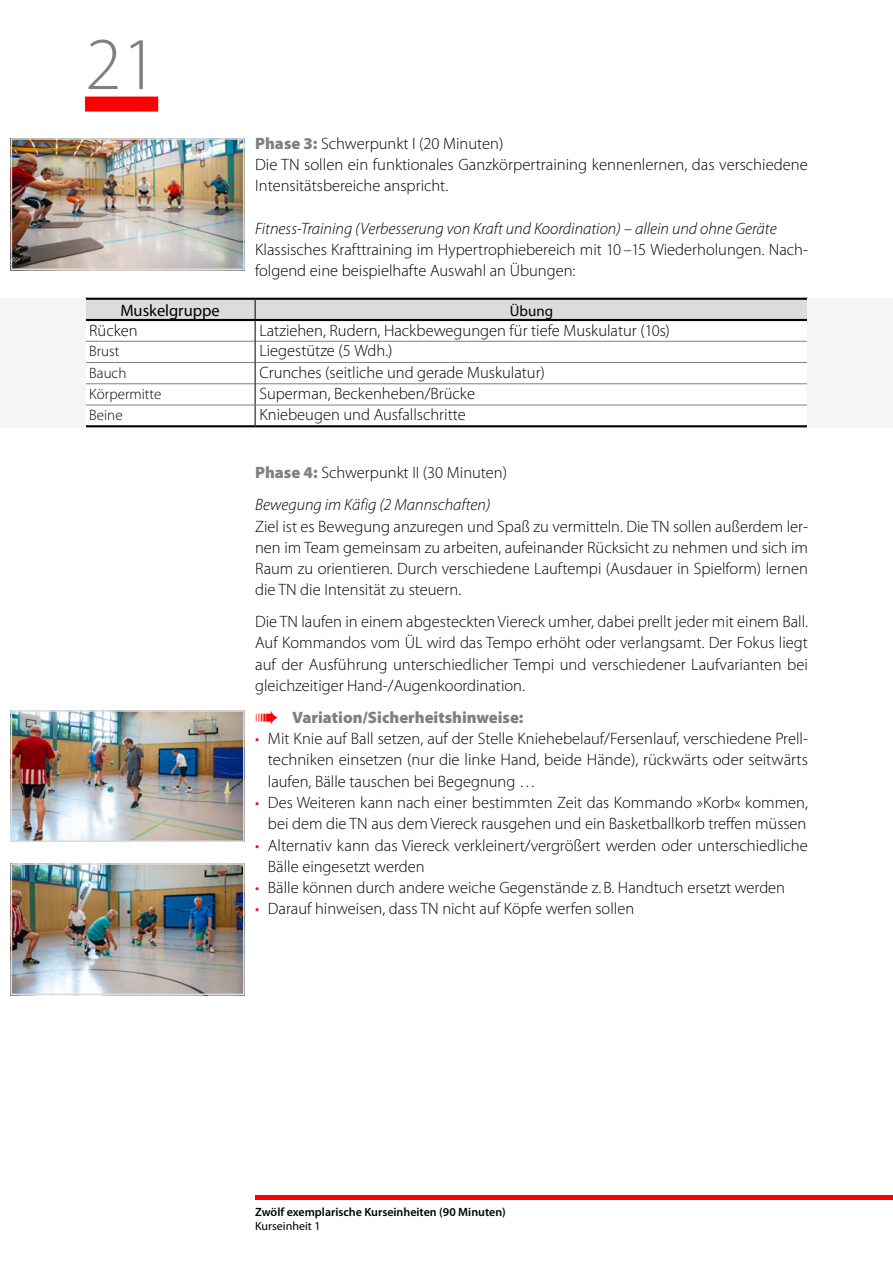
<style>
.page{position:relative;width:893px;height:1263px;background:#fff}
.page>*{position:absolute;margin:0;border:0;box-sizing:border-box;transform-origin:0 0}
.t1{font:300 75px "Myriad Pro";color:#808080}
.Body{font:300 16.5px/21.3px "Myriad Pro";color:#000}
.T_Legende{font:300 16.5px "Myriad Pro";color:#000}
.Sub4{font:italic 300 16.5px "Myriad Pro";color:#000}
.Sub3{font:300 16.5px "Myriad Pro";color:#000}
.t2{font:900 16.5px "Myriad Pro";color:#808080}
.T_Kopf{font:16.5px "Myriad Pro";color:#000}
.T_Legende-2{font:300 15px "Myriad Pro";color:#000}
.T_Kopf-2{font:15px "Myriad Pro";color:#000}
.t3{font:600 12px "Myriad Pro";color:#000}
.t4{font:12px "Myriad Pro";color:#000}
.s1{font-weight:900;color:#808080}
.s2{color:#f00}
</style>
<div class="page">
<hr style="left:255px;top:1195px;width:638px;height:4px;background:#f00">
<hr style="left:85px;top:298px;width:170px;height:2px;background:#000">
<hr style="left:255px;top:298px;width:553px;height:2px;background:#000">
<svg style="left:85px;top:299px;width:723px;height:126px"></svg>
<hr style="left:255px;top:405px;width:553px;height:1px;background:#808080">
<hr style="left:85px;top:425px;width:170px;height:2px;background:#000">
<hr style="left:255px;top:425px;width:553px;height:2px;background:#000">
<img style="left:14px;top:141px;width:227px;height:126px">
<div style="left:11px;top:138px;width:233px;height:132px;border:2px solid #dcdcdc"></div>
<div style="left:0;top:298px;width:85px;height:129px;background:#f5f5f5"></div>
<div style="left:808px;top:298px;width:85px;height:129px;background:#f5f5f5"></div>
<img style="left:14px;top:713px;width:227px;height:126px">
<div style="left:11px;top:710px;width:233px;height:132px;border:2px solid #dcdcdc"></div>
<img style="left:14px;top:866px;width:227px;height:126px">
<div style="left:11px;top:863px;width:233px;height:132px;border:2px solid #dcdcdc"></div>
<div style="left:85px;top:97px;width:73px;height:15px;background:#f00"></div>
<h1 class="t1" style="left:85px;top:19px;width:75px">21</h1>
<p class="Sub3" style="left:255px;top:133px;width:250px"><span class="s1">Phase 3:</span> Schwerpunkt I (20 Minuten)</p>
<p class="Body" style="left:255px;top:154px;width:554px">Die TN sollen ein funktionales Ganzkörpertraining kennenlernen, das verschiedene<br>Intensitätsbereiche anspricht.</p>
<p class="Sub4" style="left:255px;top:218px;width:523px">Fitness-Training (Verbesserung von Kraft und Koordination) – allein und ohne Geräte</p>
<p class="Body" style="left:255px;top:239px;width:554px">Klassisches Krafttraining im Hypertrophiebereich mit 10 –15 Wiederholungen. Nach&shy;folgend eine beispielhafte Auswahl an Übungen:</p>
<p class="T_Kopf" style="left:120px;top:300px;width:101px">Muskelgruppe</p>
<p class="T_Kopf-2" style="left:510px;top:301px;width:45px">Übung</p>
<p class="T_Legende" style="left:89px;top:320px;width:50px">Rücken</p>
<p class="T_Legende" style="left:259px;top:320px;width:412px">Latziehen, Rudern, Hackbewegungen für tiefe Muskulatur (10s)</p>
<p class="T_Legende-2" style="left:89px;top:342px;width:32px">Brust</p>
<p class="T_Legende" style="left:259px;top:341px;width:135px">Liegestütze (5 Wdh.)</p>
<p class="T_Legende-2" style="left:89px;top:364px;width:39px">Bauch</p>
<p class="T_Legende" style="left:259px;top:362px;width:287px">Crunches (seitliche und gerade Muskulatur)</p>
<p class="T_Legende-2" style="left:89px;top:385px;width:74px">Körpermitte</p>
<p class="T_Legende" style="left:259px;top:383px;width:217px">Superman, Beckenheben/Brücke</p>
<p class="T_Legende-2" style="left:89px;top:406px;width:35px">Beine</p>
<p class="T_Legende" style="left:259px;top:405px;width:208px">Kniebeugen und Ausfallschritte</p>
<p class="Sub3" style="left:255px;top:463px;width:254px"><span class="s1">Phase 4:</span> Schwerpunkt II (30 Minuten)</p>
<p class="Sub4" style="left:255px;top:495px;width:237px">Bewegung im Käfig (2 Mannschaften)</p>
<p class="Body" style="left:255px;top:515px;width:554px;text-align:justify">Ziel ist es Bewegung anzuregen und Spaß zu vermitteln. Die TN sollen außerdem ler&shy;nen im Team gemeinsam zu arbeiten, aufeinander Rücksicht zu nehmen und sich im Raum zu orientieren. Durch verschiedene Lauftempi (Ausdauer in Spielform) lernen die TN die Intensität zu steuern.</p>
<p class="Body" style="left:255px;top:611px;width:554px;text-align:justify">Die TN laufen in einem abgesteckten Viereck umher, dabei prellt jeder mit einem Ball.<br>Auf Kommandos vom ÜL wird das Tempo erhöht oder verlangsamt. Der Fokus liegt auf der Ausführung unterschiedlicher Tempi und verschiedener Laufvarianten bei gleichzeitiger Hand-/Augenkoordination.</p>
<p class="t2" style="left:255px;top:706px;width:270px"><span class="s2">➠</span> Variation/Sicherheitshinweise:</p>
<p class="Body" style="left:268px;top:728px;width:542px;text-align:justify;text-indent:-13px"><span class="s2">•</span> Mit Knie auf Ball setzen, auf der Stelle Kniehebelauf/Fersenlauf, verschiedene Prell&shy;techniken einsetzen (nur die linke Hand, beide Hände), rückwärts oder seitwärts laufen, Bälle tauschen bei Begegnung …</p>
<p class="Body" style="left:255px;top:792px;width:554px;text-align:right"><span class="s2">•</span> Des Weiteren kann nach einer bestimmten Zeit das Kommando »Korb« kommen, bei dem die TN aus dem Viereck rausgehen und ein Basketballkorb treffen müssen</p>
<p class="Body" style="left:268px;top:834px;width:542px;text-indent:-13px"><span class="s2">•</span> Alternativ kann das Viereck verkleinert/vergrößert werden oder unterschiedliche<br>Bälle eingesetzt werden</p>
<p class="Body" style="left:255px;top:877px;width:531px"><span class="s2">•</span> Bälle können durch andere weiche Gegenstände z.B. Handtuch ersetzt werden</p>
<p class="Body" style="left:255px;top:898px;width:381px"><span class="s2">•</span> Darauf hinweisen, dass TN nicht auf Köpfe werfen sollen</p>
<p class="t3" style="left:255px;top:1204px;width:252px">Zwölf exemplarische Kurseinheiten (90 Minuten)</p>
<p class="t4" style="left:255px;top:1219px;width:67px">Kurseinheit 1</p>
</div>
